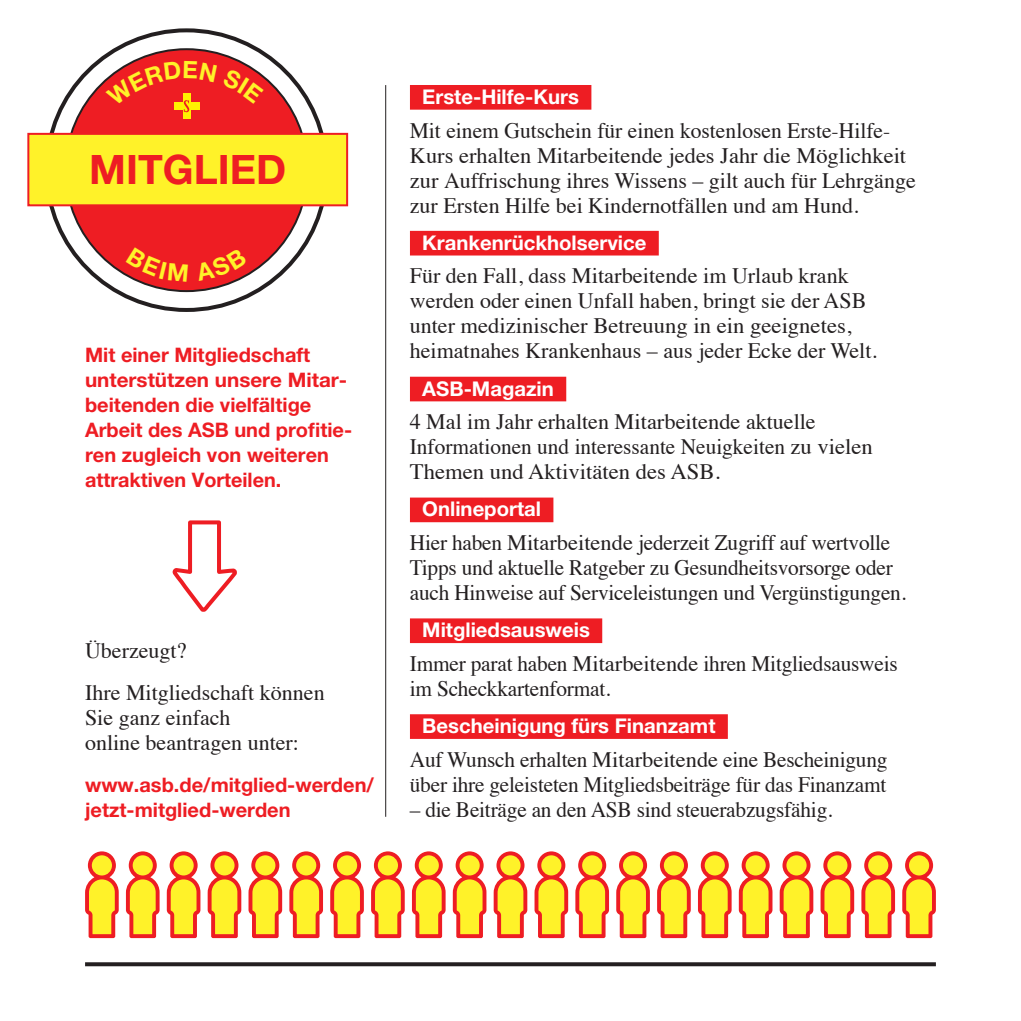
<style>
.page{position:relative;width:1021px;height:1021px;background:#fff}
.page>*{position:absolute;margin:0;border:0;box-sizing:border-box;transform-origin:0 0}
.t1{font:700 40.6px "Helvetica Neue LT Pro";color:#ee1d23}
.t2{font:22px/25px "Times";color:#231f20}
.t3{font:700 20.2px "Helvetica Neue LT Pro";color:#fff}
.t4{font:700 20px/25px "Helvetica Neue LT Pro";color:#ee1d23}
</style>
<div class="page">
<div style="left:66px;top:49px;width:241px;height:242px;background:#ee1d23;border-radius:50%"></div>
<svg style="left:27px;top:132px;width:322px;height:75px;background:#fde12a"></svg>
<hr style="left:385px;top:85px;width:1px;height:731px;background:#231f20">
<div style="left:410px;top:85px;width:181px;height:25px;background:#ee1d23"></div>
<div style="left:410px;top:377px;width:156px;height:24px;background:#ee1d23"></div>
<div style="left:410px;top:497px;width:143px;height:25px;background:#ee1d23"></div>
<div style="left:410px;top:618px;width:192px;height:25px;background:#ee1d23"></div>
<div style="left:410px;top:714px;width:317px;height:25px;background:#ee1d23"></div>
<div style="left:410px;top:231px;width:248px;height:24px;background:#ee1d23"></div>
<svg style="left:172px;top:520px;width:65px;height:92px"></svg>
<svg style="left:85px;top:851px;width:34px;height:87px"></svg>
<svg style="left:126px;top:851px;width:34px;height:87px"></svg>
<svg style="left:167px;top:851px;width:33px;height:87px"></svg>
<svg style="left:208px;top:851px;width:33px;height:87px"></svg>
<svg style="left:248px;top:851px;width:34px;height:87px"></svg>
<svg style="left:289px;top:851px;width:34px;height:87px"></svg>
<svg style="left:330px;top:851px;width:34px;height:87px"></svg>
<svg style="left:371px;top:851px;width:34px;height:87px"></svg>
<svg style="left:412px;top:851px;width:33px;height:87px;background:#f9b34c"></svg>
<svg style="left:453px;top:851px;width:33px;height:87px"></svg>
<svg style="left:493px;top:851px;width:34px;height:87px"></svg>
<svg style="left:534px;top:851px;width:34px;height:87px"></svg>
<svg style="left:575px;top:851px;width:34px;height:87px"></svg>
<svg style="left:616px;top:851px;width:34px;height:87px"></svg>
<svg style="left:657px;top:851px;width:33px;height:87px"></svg>
<svg style="left:698px;top:851px;width:33px;height:87px;background:#f9b34c"></svg>
<svg style="left:738px;top:851px;width:34px;height:87px"></svg>
<svg style="left:779px;top:851px;width:34px;height:87px"></svg>
<svg style="left:820px;top:851px;width:34px;height:87px"></svg>
<svg style="left:861px;top:851px;width:34px;height:87px"></svg>
<svg style="left:902px;top:851px;width:33px;height:87px;background:#f9b44d"></svg>
<div style="left:183px;top:94px;width:7px;height:25px;background:#fff101"></div>
<svg style="left:85px;top:962px;width:850px;height:4px;background:#312e2f"></svg>
<svg style="left:106px;top:61px;width:158px;height:51px"></svg>
<svg style="left:126px;top:273px;width:17px;height:9px"></svg>
<svg style="left:232px;top:273px;width:15px;height:8px"></svg>
<h1 class="t1" style="left:89px;top:144px;width:198px">MITGLIED</h1>
<p class="t4" style="left:85px;top:341px;width:269px">Mit einer Mitgliedschaft unterstützen unsere Mitar&shy;beitenden die vielfältige<br>Arbeit des ASB und profitie&shy;ren zugleich von weiteren attraktiven Vorteilen.</p>
<p class="t2" style="left:85px;top:627px;width:241px;line-height:42px">Überzeugt?<br>Ihre Mitgliedschaft können</p>
<p class="t2" style="left:85px;top:703px;width:215px">Sie ganz einfach<br>online beantragen unter:</p>
<p class="t4" style="left:85px;top:771px;width:290px">www.asb.de/mitglied-werden/ jetzt-mitglied-werden</p>
<p class="t3" style="left:422px;top:84px;width:158px">Erste-Hilfe-Kurs</p>
<p class="t2" style="left:410px;top:116px;width:507px">Mit einem Gutschein für einen kostenlosen Erste-Hilfe-Kurs erhalten Mitarbeitende jedes Jahr die Möglichkeit zur Auffrischung ihres Wissens – gilt auch für Lehrgänge zur Ersten Hilfe bei Kindernotfällen und am Hund.</p>
<p class="t3" style="left:422px;top:230px;width:226px">Krankenrückholservice</p>
<p class="t2" style="left:410px;top:261px;width:469px">Für den Fall, dass Mitarbeitende im Urlaub krank werden oder einen Unfall haben, bringt sie der ASB unter medizinischer Betreuung in ein geeignetes, heimatnahes Krankenhaus – aus jeder Ecke der Welt.</p>
<p class="t3" style="left:422px;top:376px;width:133px">ASB-Magazin</p>
<p class="t2" style="left:410px;top:407px;width:464px">4 Mal im Jahr erhalten Mitarbeitende aktuelle<br>Informationen und interessante Neuigkeiten zu vielen<br>Themen und Aktivitäten des ASB.</p>
<p class="t3" style="left:422px;top:496px;width:120px">Onlineportal</p>
<p class="t2" style="left:410px;top:528px;width:498px">Hier haben Mitarbeitende jederzeit Zugriff auf wertvolle<br>Tipps und aktuelle Ratgeber zu Gesundheitsvorsorge oder auch Hinweise auf Serviceleistungen und Vergünstigungen.</p>
<p class="t3" style="left:422px;top:617px;width:169px">Mitgliedsausweis</p>
<p class="t2" style="left:410px;top:649px;width:489px">Immer parat haben Mitarbeitende ihren Mitgliedsausweis im Scheckkartenformat.</p>
<p class="t3" style="left:422px;top:713px;width:295px">Bescheinigung fürs Finanzamt</p>
<p class="t2" style="left:410px;top:745px;width:479px">Auf Wunsch erhalten Mitarbeitende eine Bescheinigung über ihre geleisteten Mitgliedsbeiträge für das Finanzamt</p>
<p class="t2" style="left:410px;top:795px;width:424px">– die Beiträge an den ASB sind steuerabzugsfähig.</p>
</div>
